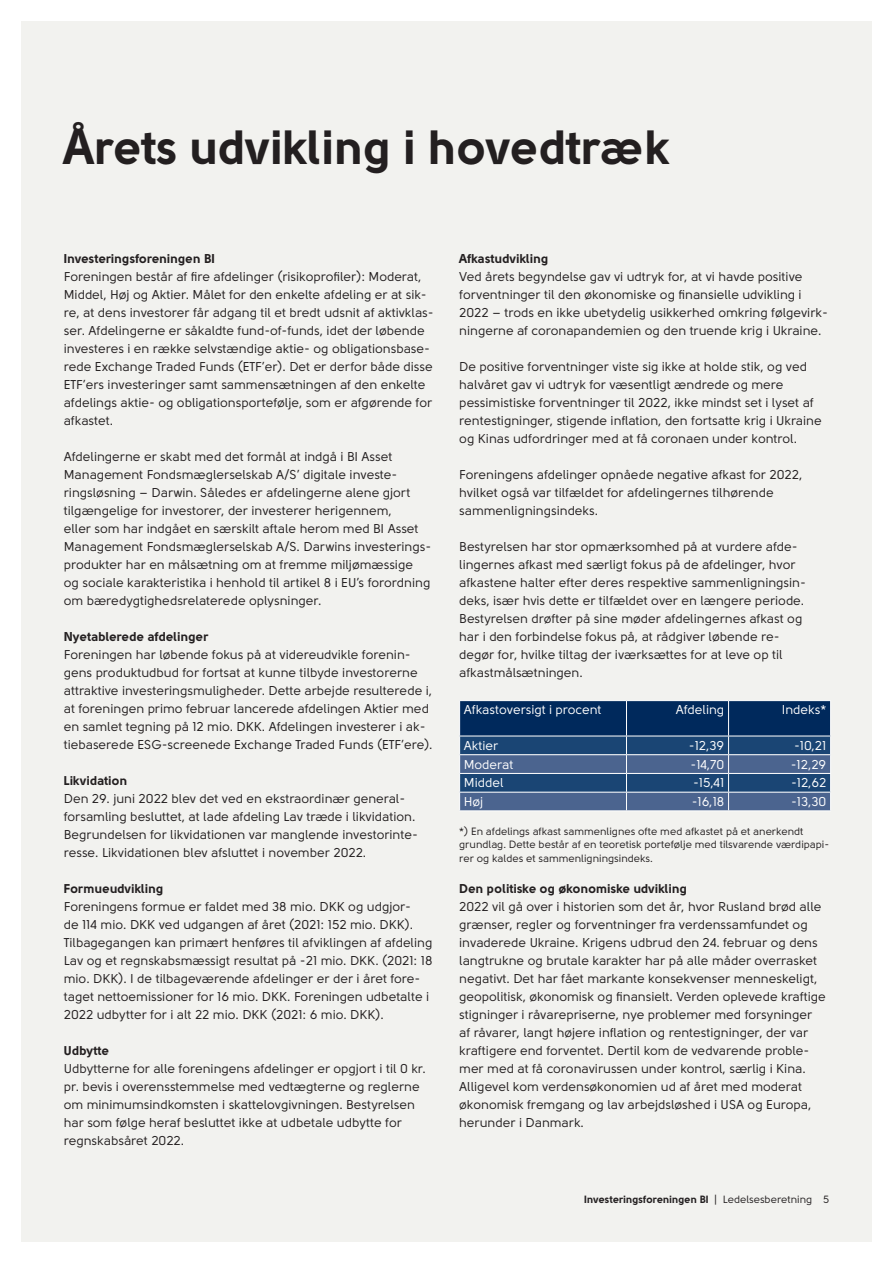
<style>
.page{position:relative;width:893px;height:1263px;background:#fff}
.page>*{position:absolute;margin:0;border:0;box-sizing:border-box;transform-origin:0 0}
.Rubrik_32_36{font:48px "Solomon Sans Bold";color:#231f20}
.Brødtekst_8_5_12{font:12.75px/18px "Solomon Sans Normal";color:#231f20}
.Brødtekst_8_5_12-2{font:12.75px "Solomon Sans Bold";color:#231f20}
.Brødtekst_8_5_12-3{font:12.75px "Solomon Sans Normal";color:#fff}
.Underrubrik{font:12.75px "Solomon Sans Normal";color:#fff}
.Brødtekst_8_5_12-4{font:10.5px/13.5px "Solomon Sans Normal";color:#231f20}
.t1{font:10.5px "Solomon Sans Bold";color:#231f20}
.s1{font-family:"Solomon Sans Normal"}
</style>
<div class="page">
<div style="left:21px;top:21px;width:851px;height:1221px;background:#f2f2ef"></div>
<hr style="left:459px;top:700px;width:167px;height:1px;background:#fff">
<hr style="left:626px;top:700px;width:103px;height:1px;background:#fff">
<hr style="left:729px;top:700px;width:102px;height:1px;background:#fff">
<svg style="left:459px;top:701px;width:372px;height:109px;background:#2b4e7b"></svg>
<hr style="left:459px;top:810px;width:167px;height:1px;background:#fff">
<hr style="left:626px;top:810px;width:103px;height:1px;background:#fff">
<hr style="left:729px;top:810px;width:102px;height:1px;background:#fff">
<p class="Rubrik_32_36" style="left:64px;top:118px;width:607px">Årets udvikling i hovedtræk</p>
<p class="Brødtekst_8_5_12-2" style="left:64px;top:251px;width:153px">Investeringsforeningen BI</p>
<p class="Brødtekst_8_5_12" style="left:64px;top:268px;width:371px">Foreningen består af fire afdelinger (risikoprofiler): Moderat, Middel, Høj og Aktier. Målet for den enkelte afdeling er at sik&shy;re, at dens investorer får adgang til et bredt udsnit af aktivklas&shy;ser. Afdelingerne er såkaldte fund-of-funds, idet der løbende investeres i en række selvstændige aktie- og obligationsbase&shy;rede Exchange Traded Funds (ETF’er). Det er derfor både disse ETF’ers investeringer samt sammensætningen af den enkelte afdelings aktie- og obligationsportefølje, som er afgørende for afkastet.</p>
<p class="Brødtekst_8_5_12" style="left:64px;top:448px;width:369px">Afdelingerne er skabt med det formål at indgå i BI Asset Management Fondsmæglerselskab A/S’ digitale investe&shy;ringsløsning – Darwin. Således er afdelingerne alene gjort tilgængelige for investorer, der investerer herigennem,<br>eller som har indgået en særskilt aftale herom med BI Asset Management Fondsmæglerselskab A/S. Darwins investerings&shy;produkter har en målsætning om at fremme miljømæssige og sociale karakteristika i henhold til artikel 8 i EU’s forordning om bæredygtighedsrelaterede oplysninger.</p>
<p class="Brødtekst_8_5_12-2" style="left:64px;top:629px;width:146px">Nyetablerede afdelinger</p>
<p class="Brødtekst_8_5_12" style="left:64px;top:646px;width:370px">Foreningen har løbende fokus på at videreudvikle forenin&shy;gens produktudbud for fortsat at kunne tilbyde investorerne attraktive investeringsmuligheder. Dette arbejde resulterede i, at foreningen primo februar lancerede afdelingen Aktier med en samlet tegning på 12 mio. DKK. Afdelingen investerer i ak&shy;tiebaserede ESG-screenede Exchange Traded Funds (ETF’ere).</p>
<p class="Brødtekst_8_5_12-2" style="left:64px;top:773px;width:65px">Likvidation</p>
<p class="Brødtekst_8_5_12" style="left:64px;top:790px;width:356px">Den 29. juni 2022 blev det ved en ekstraordinær general&shy;forsamling besluttet, at lade afdeling Lav træde i likvidation.<br>Begrundelsen for likvidationen var manglende investorinte&shy;resse. Likvidationen blev afsluttet i november 2022.</p>
<p class="Brødtekst_8_5_12-2" style="left:64px;top:881px;width:101px">Formueudvikling</p>
<p class="Brødtekst_8_5_12" style="left:64px;top:898px;width:370px">Foreningens formue er faldet med 38 mio. DKK og udgjor-<br>de 114 mio. DKK ved udgangen af året (2021: 152 mio. DKK).<br>Tilbagegangen kan primært henføres til afviklingen af afdeling Lav og et regnskabsmæssigt resultat på -21 mio. DKK. (2021: 18 mio. DKK). I de tilbageværende afdelinger er der i året fore&shy;taget nettoemissioner for 16 mio. DKK. Foreningen udbetalte i 2022 udbytter for i alt 22 mio. DKK (2021: 6 mio. DKK).</p>
<p class="Brødtekst_8_5_12-2" style="left:64px;top:1043px;width:47px">Udbytte</p>
<p class="Brødtekst_8_5_12" style="left:64px;top:1060px;width:364px">Udbytterne for alle foreningens afdelinger er opgjort i til 0 kr. pr. bevis i overensstemmelse med vedtægterne og reglerne om minimumsindkomsten i skattelovgivningen. Bestyrelsen har som følge heraf besluttet ikke at udbetale udbytte for regnskabsåret 2022.</p>
<p class="Brødtekst_8_5_12-2" style="left:459px;top:251px;width:91px">Afkastudvikling</p>
<p class="Brødtekst_8_5_12" style="left:459px;top:268px;width:370px">Ved årets begyndelse gav vi udtryk for, at vi havde positive forventninger til den økonomiske og finansielle udvikling i 2022 – trods en ikke ubetydelig usikkerhed omkring følgevirk&shy;ningerne af coronapandemien og den truende krig i Ukraine.</p>
<p class="Brødtekst_8_5_12" style="left:459px;top:358px;width:364px">De positive forventninger viste sig ikke at holde stik, og ved halvåret gav vi udtryk for væsentligt ændrede og mere pessimistiske forventninger til 2022, ikke mindst set i lyset af rentestigninger, stigende inflation, den fortsatte krig i Ukraine og Kinas udfordringer med at få coronaen under kontrol.</p>
<p class="Brødtekst_8_5_12" style="left:459px;top:466px;width:345px">Foreningens afdelinger opnåede negative afkast for 2022, hvilket også var tilfældet for afdelingernes tilhørende sammenligningsindeks.</p>
<p class="Brødtekst_8_5_12" style="left:459px;top:538px;width:348px">Bestyrelsen har stor opmærksomhed på at vurdere afde&shy;lingernes afkast med særligt fokus på de afdelinger, hvor afkastene halter efter deres respektive sammenligningsin&shy;deks, især hvis dette er tilfældet over en længere periode.<br>Bestyrelsen drøfter på sine møder afdelingernes afkast og har i den forbindelse fokus på, at rådgiver løbende re&shy;degør for, hvilke tiltag der iværksættes for at leve op til afkastmålsætningen.</p>
<p class="Underrubrik" style="left:464px;top:703px;width:139px">Afkastoversigt i procent</p>
<p class="Brødtekst_8_5_12-3" style="left:676px;top:703px;width:50px">Afdeling</p>
<p class="Brødtekst_8_5_12-3" style="left:782px;top:703px;width:46px">Indeks*</p>
<p class="Brødtekst_8_5_12-3" style="left:464px;top:738px;width:36px">Aktier</p>
<p class="Brødtekst_8_5_12-3" style="left:689px;top:738px;width:37px">-12,39</p>
<p class="Brødtekst_8_5_12-3" style="left:794px;top:738px;width:34px">-10,21</p>
<p class="Brødtekst_8_5_12-3" style="left:464px;top:757px;width:51px">Moderat</p>
<p class="Brødtekst_8_5_12-3" style="left:690px;top:757px;width:35px">-14,70</p>
<p class="Brødtekst_8_5_12-3" style="left:791px;top:757px;width:37px">-12,29</p>
<p class="Brødtekst_8_5_12-3" style="left:464px;top:776px;width:41px">Middel</p>
<p class="Brødtekst_8_5_12-3" style="left:693px;top:776px;width:33px">-15,41</p>
<p class="Brødtekst_8_5_12-3" style="left:791px;top:776px;width:37px">-12,62</p>
<p class="Brødtekst_8_5_12-3" style="left:464px;top:794px;width:21px">Høj</p>
<p class="Brødtekst_8_5_12-3" style="left:692px;top:794px;width:34px">-16,18</p>
<p class="Brødtekst_8_5_12-3" style="left:791px;top:794px;width:37px">-13,30</p>
<p class="Brødtekst_8_5_12-4" style="left:459px;top:824px;width:371px">*) En afdelings afkast sammenlignes ofte med afkastet på et anerkendt grundlag. Dette består af en teoretisk portefølje med tilsvarende værdipapi&shy;rer og kaldes et sammenligningsindeks.</p>
<p class="Brødtekst_8_5_12-2" style="left:459px;top:881px;width:230px">Den politiske og økonomiske udvikling</p>
<p class="Brødtekst_8_5_12" style="left:459px;top:898px;width:368px">2022 vil gå over i historien som det år, hvor Rusland brød alle grænser, regler og forventninger fra verdenssamfundet og invaderede Ukraine. Krigens udbrud den 24. februar og dens langtrukne og brutale karakter har på alle måder overrasket negativt. Det har fået markante konsekvenser menneskeligt, geopolitisk, økonomisk og finansielt. Verden oplevede kraftige stigninger i råvarepriserne, nye problemer med forsyninger af råvarer, langt højere inflation og rentestigninger, der var kraftigere end forventet. Dertil kom de vedvarende proble&shy;mer med at få coronavirussen under kontrol, særlig i Kina.<br>Alligevel kom verdensøkonomien ud af året med moderat økonomisk fremgang og lav arbejdsløshed i USA og Europa, herunder i Danmark.</p>
<p class="t1" style="left:584px;top:1193px;width:246px">Investeringsforeningen BI <span class="s1">| Ledelsesberetning 5</span></p>
</div>
